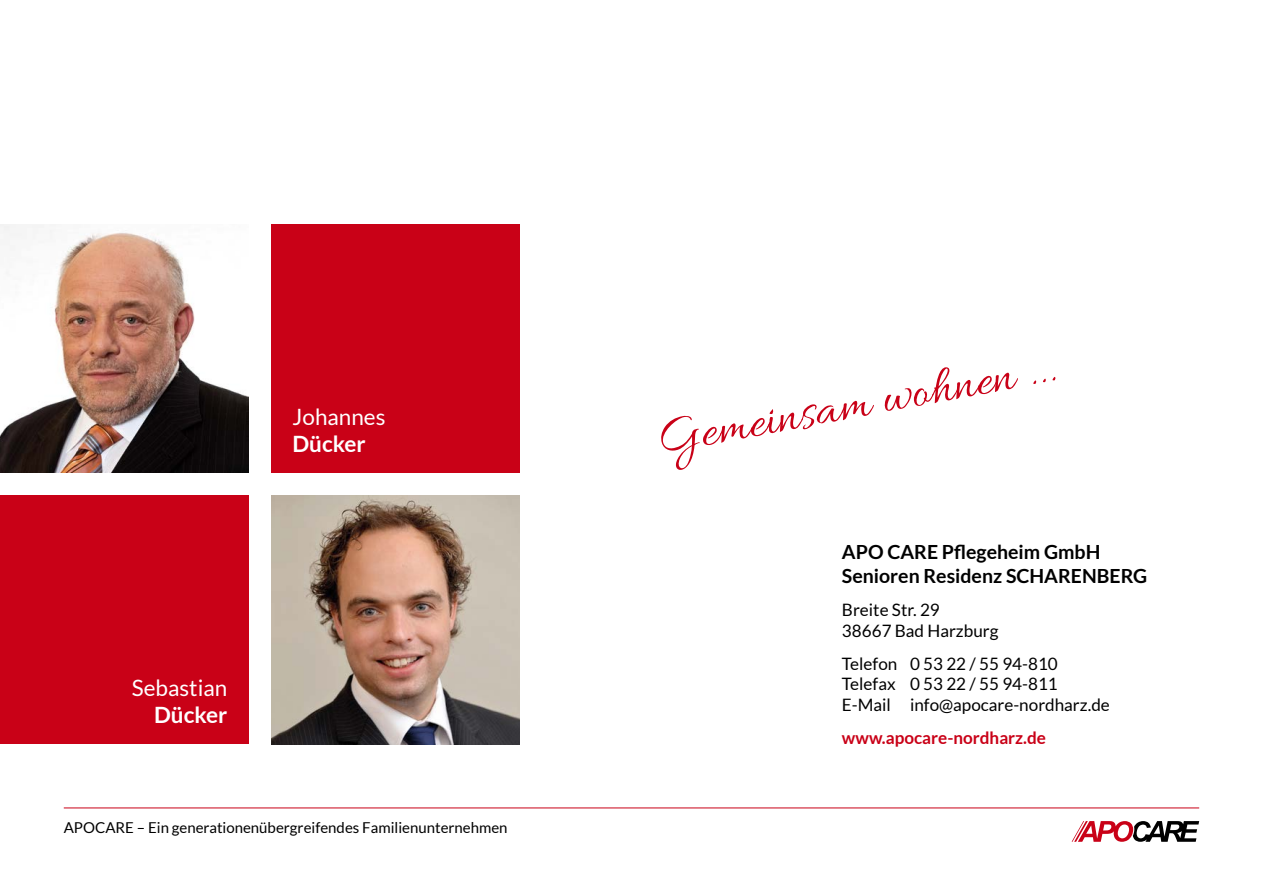
<style>
.page{position:relative;width:1263px;height:893px;background:#fff}
.page>*{position:absolute;margin:0;border:0;box-sizing:border-box;transform-origin:0 0}
.t1{font:54px "Allura";color:#c90117}
.t2{font:22.5px "Lato";color:#fff}
.t3{font:700 22.5px "Lato";color:#fff}
.t4{font:700 19.5px/23.4px "Lato";color:#000}
.t5{font:17.1px/20.5px "Lato";color:#000}
.t6{font:700 17.1px "Lato";color:#c90117}
.t7{font:15px "Lato";color:#000}
</style>
<div class="page">
<svg style="left:1071px;top:821px;width:128px;height:21px"></svg>
<hr style="left:64px;top:807px;width:1135px;height:1px;background:#c90117">
<img style="left:0;top:224px;width:249px;height:249px">
<div style="left:271px;top:224px;width:249px;height:249px;background:#c90117"></div>
<div style="left:0;top:495px;width:249px;height:249px;background:#c90117"></div>
<img style="left:271px;top:495px;width:249px;height:249px">
<h2 class="t2" style="left:292px;top:404px;width:94px">Johannes</h2>
<h2 class="t3" style="left:292px;top:431px;width:75px">Dücker</h2>
<h2 class="t2" style="left:132px;top:675px;width:97px">Sebastian</h2>
<h2 class="t3" style="left:154px;top:702px;width:75px">Dücker</h2>
<p class="t7" style="left:64px;top:819px;width:445px">APOCARE – Ein generationenübergreifendes Familienunternehmen</p>
<h1 class="t1" style="left:653px;top:412px;width:405px;rotate:-11deg">Gemeinsam wohnen ...</h1>
<p class="t4" style="left:842px;top:540px;width:307px">APO CARE Pflegeheim GmbH<br>Senioren Residenz SCHARENBERG</p>
<p class="t5" style="left:842px;top:599px;width:158px">Breite Str. 29<br>38667 Bad Harzburg</p>
<p class="t5" style="left:842px;top:653px;width:269px">Telefon 0 53 22 / 55 94-810<br>Telefax 0 53 22 / 55 94-811<br>E-Mail info@apocare-nordharz.de</p>
<p class="t6" style="left:842px;top:728px;width:206px">www.apocare-nordharz.de</p>
</div>
